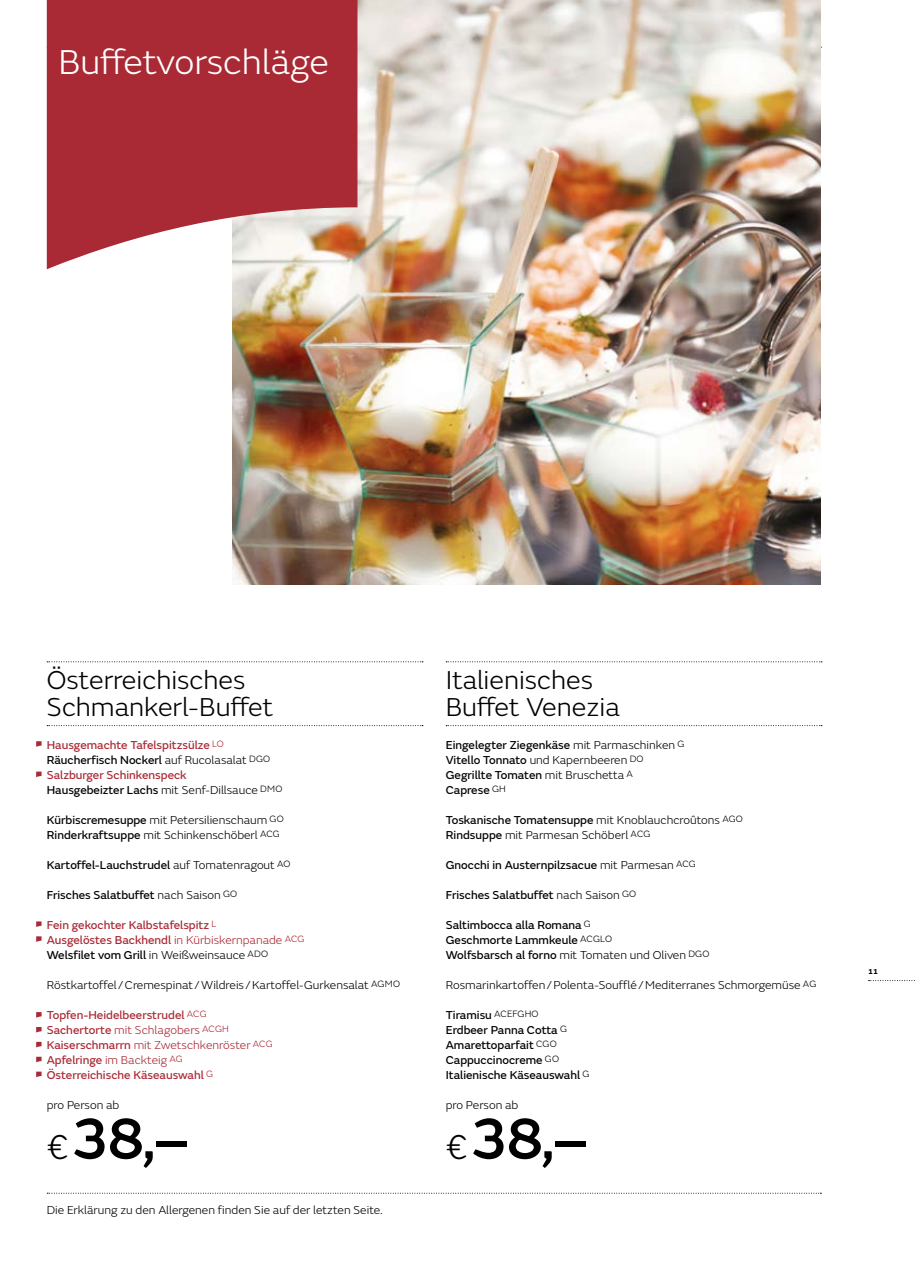
<style>
.page{position:relative;width:915px;height:1263px;background:#fff}
.page>*{position:absolute;margin:0;border:0;box-sizing:border-box;transform-origin:0 0}
.t1{font:500 60px "FS Emeric";color:#000}
.t2{font:300 36px "FS Emeric";color:#fff}
.t3{font:300 27px/27px "FS Emeric";color:#000}
.t4{font:12px/15px "FS Emeric Core";color:#000}
.t5{font:300 12px/15px "FS Emeric";color:#000}
.t6{font:12px/15px "FS Emeric Core";color:#a92934}
.t7{font:300 12px/15px "FS Emeric";color:#a92934}
.t8{font:700 7.5px "FS Emeric";color:#000}
.s1{color:#000}
.s2{font-family:"FS Emeric";font-weight:300;color:#000}
.s3{font-family:"FS Emeric Core";font-weight:400}
.s4{font-family:"FS Emeric";font-weight:300}
.s5{font-weight:300;font-size:36px}
</style>
<div class="page">
<svg style="left:47px;top:1193px;width:774px;height:1px"></svg>
<svg style="left:868px;top:980px;width:47px;height:1px"></svg>
<img style="left:232px;top:0;width:588px;height:584px">
<svg style="left:47px;top:0;width:310px;height:269px;background:#b3454d"></svg>
<svg style="left:47px;top:661px;width:376px;height:1px"></svg>
<svg style="left:47px;top:725px;width:376px;height:1px"></svg>
<svg style="left:446px;top:661px;width:375px;height:1px"></svg>
<svg style="left:446px;top:725px;width:375px;height:1px"></svg>
<svg style="left:36px;top:741px;width:6px;height:6px"></svg>
<svg style="left:36px;top:772px;width:6px;height:5px"></svg>
<svg style="left:36px;top:921px;width:6px;height:6px"></svg>
<svg style="left:36px;top:936px;width:6px;height:6px"></svg>
<svg style="left:36px;top:1012px;width:6px;height:6px"></svg>
<svg style="left:36px;top:1027px;width:6px;height:5px"></svg>
<svg style="left:36px;top:1042px;width:6px;height:5px"></svg>
<svg style="left:36px;top:1057px;width:6px;height:5px"></svg>
<svg style="left:36px;top:1071px;width:6px;height:6px"></svg>
<h2 class="t2" style="left:58px;top:38px;width:272px">Buffetvorschläge</h2>
<h3 class="t3" style="left:47px;top:666px;width:228px">Österreichisches<br>Schmankerl-Buffet</h3>
<p class="t6" style="left:47px;top:737px;width:237px">Hausgemachte Tafelspitzsülze <sup>LO </sup><span class="s1">Räucherfisch Nockerl</span> <span class="s2">auf Rucolasalat</span> <sup>DGO </sup>Salzburger Schinkenspeck<br><span class="s1">Hausgebeizter Lachs</span> <span class="s2">mit Senf-Dillsauce</span> <sup>DMO</sup></p>
<p class="t5" style="left:47px;top:812px;width:238px"><span class="s3">Kürbiscremesuppe</span> mit Petersilienschaum <sup>GO<br></sup><span class="s3">Rinderkraftsuppe</span> mit Schinkenschöberl <sup>ACG</sup></p>
<p class="t4" style="left:47px;top:857px;width:245px">Kartoffel-Lauchstrudel <span class="s4">auf Tomatenragout</span> <sup>AO</sup></p>
<p class="t4" style="left:47px;top:887px;width:192px">Frisches Salatbuffet <span class="s4">nach Saison</span> <sup>GO</sup></p>
<p class="t6" style="left:47px;top:917px;width:259px">Fein gekochter Kalbstafelspitz <sup>L<br></sup>Ausgelöstes Backhendl <span class="s4">in Kürbiskernpanade</span> <sup>ACG<br></sup><span class="s1">Welsfilet vom Grill</span> <span class="s2">in Weißweinsauce</span> <sup>ADO</sup></p>
<p class="t5" style="left:47px;top:977px;width:354px">Röstkartoffel /Cremespinat /Wildreis /Kartoffel-Gurkensalat <sup>AGMO</sup></p>
<p class="t6" style="left:47px;top:1007px;width:161px">Topfen-Heidelbeerstrudel <sup>ACG</sup></p>
<p class="t7" style="left:47px;top:1022px;width:227px"><span class="s3">Sachertorte</span> mit Schlagobers <sup>ACGH<br></sup><span class="s3">Kaiserschmarrn</span> mit Zwetschkenröster <sup>ACG</sup></p>
<p class="t6" style="left:47px;top:1052px;width:168px">Apfelringe <span class="s4">im Backteig</span> <sup>AG<br></sup>Österreichische Käseauswahl <sup>G</sup></p>
<p class="t5" style="left:47px;top:1097px;width:74px">pro Person ab</p>
<h1 class="t1" style="left:47px;top:1094px;width:144px"><span class="s5">€</span>38,–</h1>
<p class="t5" style="left:47px;top:1202px;width:337px">Die Erklärung zu den Allergenen finden Sie auf der letzten Seite.</p>
<h3 class="t3" style="left:445px;top:666px;width:175px">Italienisches<br>Buffet Venezia</h3>
<p class="t4" style="left:445px;top:737px;width:240px">Eingelegter Ziegenkäse <span class="s4">mit Parmaschinken</span> <sup>G</sup></p>
<p class="t5" style="left:445px;top:752px;width:199px"><span class="s3">Vitello Tonnato</span> und Kapernbeeren <sup>DO</sup></p>
<p class="t4" style="left:445px;top:767px;width:188px">Gegrillte Tomaten <span class="s4">mit Bruschetta</span> <sup>A<br></sup>Caprese <sup>GH</sup></p>
<p class="t4" style="left:445px;top:812px;width:298px">Toskanische Tomatensuppe <span class="s4">mit Knoblauchcroûtons</span> <sup>AGO</sup></p>
<p class="t5" style="left:445px;top:827px;width:206px"><span class="s3">Rindsuppe</span> mit Parmesan Schöberl <sup>ACG</sup></p>
<p class="t4" style="left:445px;top:857px;width:251px">Gnocchi in Austernpilzsacue <span class="s4">mit Parmesan</span> <sup>ACG</sup></p>
<p class="t4" style="left:445px;top:887px;width:192px">Frisches Salatbuffet <span class="s4">nach Saison</span> <sup>GO</sup></p>
<p class="t4" style="left:445px;top:917px;width:168px">Saltimbocca alla Romana <sup>G<br></sup>Geschmorte Lammkeule <sup>ACGLO</sup></p>
<p class="t5" style="left:445px;top:947px;width:265px"><span class="s3">Wolfsbarsch al forno</span> mit Tomaten und Oliven <sup>DGO</sup></p>
<p class="t5" style="left:445px;top:977px;width:372px">Rosmarinkartoffen/Polenta-Soufflé/Mediterranes Schmorgemüse <sup>AG</sup></p>
<p class="t4" style="left:445px;top:1007px;width:145px">Tiramisu <sup>ACEFGHO<br></sup>Erdbeer Panna Cotta <sup>G<br></sup>Amarettoparfait <sup>CGO<br></sup>Cappuccinocreme <sup>GO<br></sup>Italienische Käseauswahl <sup>G</sup></p>
<p class="t5" style="left:445px;top:1097px;width:74px">pro Person ab</p>
<h1 class="t1" style="left:445px;top:1094px;width:144px"><span class="s5">€</span>38,–</h1>
<p class="t8" style="left:867px;top:966px;width:11px">11</p>
</div>
